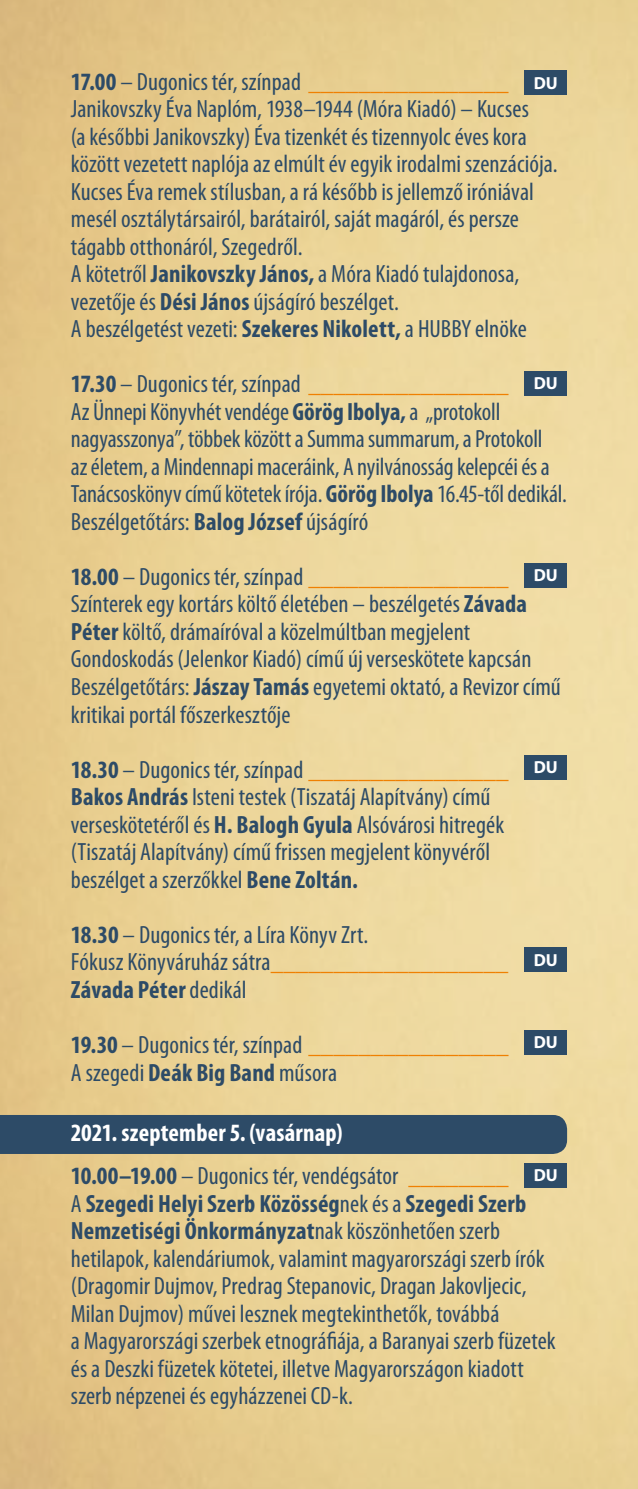
<style>
.page{position:relative;width:638px;height:1489px;background:#fff}
.page>*{position:absolute;margin:0;border:0;box-sizing:border-box;transform-origin:0 0}
.t1{font:condensed 25px/27.5px "Myriad Pro";letter-spacing:.005em;color:#2d4b67}
.t2{font:700 condensed 25px/42.5px "Myriad Pro";letter-spacing:.005em;color:#fff}
.t3{font:700 17.5px "Myriad Pro";color:#fff}
.s1{font-weight:700}
.s2{color:#ef8002}
.s3{color:#2d4b67}
.s4{font-weight:400;color:#2d4b67}
.s5{font-weight:400;color:#ef8002}
</style>
<div class="page">
<img style="left:0;top:0;width:638px;height:1488px">
<div style="left:0;top:1114px;width:567px;height:39px;background:#2d4b67"></div>
<div style="left:524px;top:71px;width:43px;height:24px;background:#2d4b67"></div>
<div style="left:524px;top:371px;width:43px;height:24px;background:#2d4b67"></div>
<div style="left:524px;top:563px;width:43px;height:24px;background:#2d4b67"></div>
<div style="left:524px;top:755px;width:43px;height:24px;background:#2d4b67"></div>
<div style="left:524px;top:947px;width:43px;height:24px;background:#2d4b67"></div>
<div style="left:524px;top:1030px;width:43px;height:24px;background:#2d4b67"></div>
<div style="left:524px;top:1163px;width:43px;height:24px;background:#2d4b67"></div>
<p class="t1" style="left:71px;top:67px;width:488px"><span class="s1">17.00</span> – Dugonics tér, színpad <span class="s2">________________ </span>Janikovszky Éva Naplóm, 1938–1944 (Móra Kiadó) – Kucses<br>(a későbbi Janikovszky) Éva tizenkét és tizennyolc éves kora között vezetett naplója az elmúlt év egyik irodalmi szenzációja.<br>Kucses Éva remek stílusban, a rá később is jellemző iróniával mesél osztálytársairól, barátairól, saját magáról, és persze tágabb otthonáról, Szegedről.<br>A kötetről <span class="s1">Janikovszky János,</span> a Móra Kiadó tulajdonosa, vezetője és <span class="s1">Dési János</span> újságíró beszélget.<br>A beszélgetést vezeti: <span class="s1">Szekeres Nikolett,</span> a HUBBY elnöke</p>
<p class="t1" style="left:71px;top:370px;width:498px"><span class="s1">17.30</span> – Dugonics tér, színpad <span class="s2">________________<br></span>Az Ünnepi Könyvhét vendége <span class="s1">Görög Ibolya,</span> a „protokoll nagyasszonya”, többek között a Summa summarum, a Protokoll<br>az életem, a Mindennapi maceráink, A nyilvánosság kelepcéi és a Tanácsoskönyv című kötetek írója. <span class="s1">Görög Ibolya</span> 16.45-től dedikál.<br>Beszélgetőtárs: <span class="s1">Balog József</span> újságíró</p>
<p class="t1" style="left:71px;top:562px;width:491px"><span class="s1">18.00</span> – Dugonics tér, színpad <span class="s2">________________ </span>Színterek egy kortárs költő életében – beszélgetés <span class="s1">Závada Péter</span> költő, drámaíróval a közelmúltban megjelent Gondoskodás (Jelenkor Kiadó) című új verseskötete kapcsán Beszélgetőtárs: <span class="s1">Jászay Tamás</span> egyetemi oktató, a Revizor című kritikai portál főszerkesztője</p>
<p class="t1" style="left:71px;top:755px;width:439px"><span class="s1">18.30</span> – Dugonics tér, színpad <span class="s2">________________ </span><span class="s1">Bakos András</span> Isteni testek (Tiszatáj Alapítvány) című verseskötetéről és <span class="s1">H. Balogh Gyula</span> Alsóvárosi hitregék (Tiszatáj Alapítvány) című frissen megjelent könyvéről beszélget a szerzőkkel <span class="s1">Bene Zoltán.</span></p>
<p class="t1" style="left:71px;top:920px;width:439px"><span class="s1">18.30</span> – Dugonics tér, a Líra Könyv Zrt.<br>Fókusz Könyváruház sátra<span class="s2">___________________<br></span><span class="s1">Závada Péter</span> dedikál</p>
<p class="t1" style="left:71px;top:1029px;width:439px;line-height:28.8px"><span class="s1">19.30</span> – Dugonics tér, színpad <span class="s2">________________<br></span>A szegedi <span class="s1">Deák Big Band</span> műsora</p>
<p class="t2" style="left:71px;top:1111px;width:439px">2021. szeptember 5. (vasárnap)<br><span class="s3">10.00–19.00</span> <span class="s4">– Dugonics tér, vendégsátor</span> <span class="s5">________</span></p>
<p class="t1" style="left:71px;top:1189px;width:486px">A <span class="s1">Szegedi Helyi Szerb Közösség</span>nek és a <span class="s1">Szegedi Szerb Nemzetiségi Önkormányzat</span>nak köszönhetően szerb hetilapok, kalendáriumok, valamint magyarországi szerb írók (Dragomir Dujmov, Predrag Stepanovic, Dragan Jakovljecic, Milan Dujmov) művei lesznek megtekinthetők, továbbá<br>a Magyarországi szerbek etnográfiája, a Baranyai szerb füzetek és a Deszki füzetek kötetei, illetve Magyarországon kiadott szerb népzenei és egyházzenei CD-k.</p>
<p class="t3" style="left:534px;top:73px;width:26px">DU</p>
<p class="t3" style="left:534px;top:374px;width:26px">DU</p>
<p class="t3" style="left:534px;top:565px;width:26px">DU</p>
<p class="t3" style="left:534px;top:757px;width:26px">DU</p>
<p class="t3" style="left:534px;top:949px;width:26px">DU</p>
<p class="t3" style="left:534px;top:1032px;width:26px">DU</p>
<p class="t3" style="left:534px;top:1165px;width:26px">DU</p>
</div>
